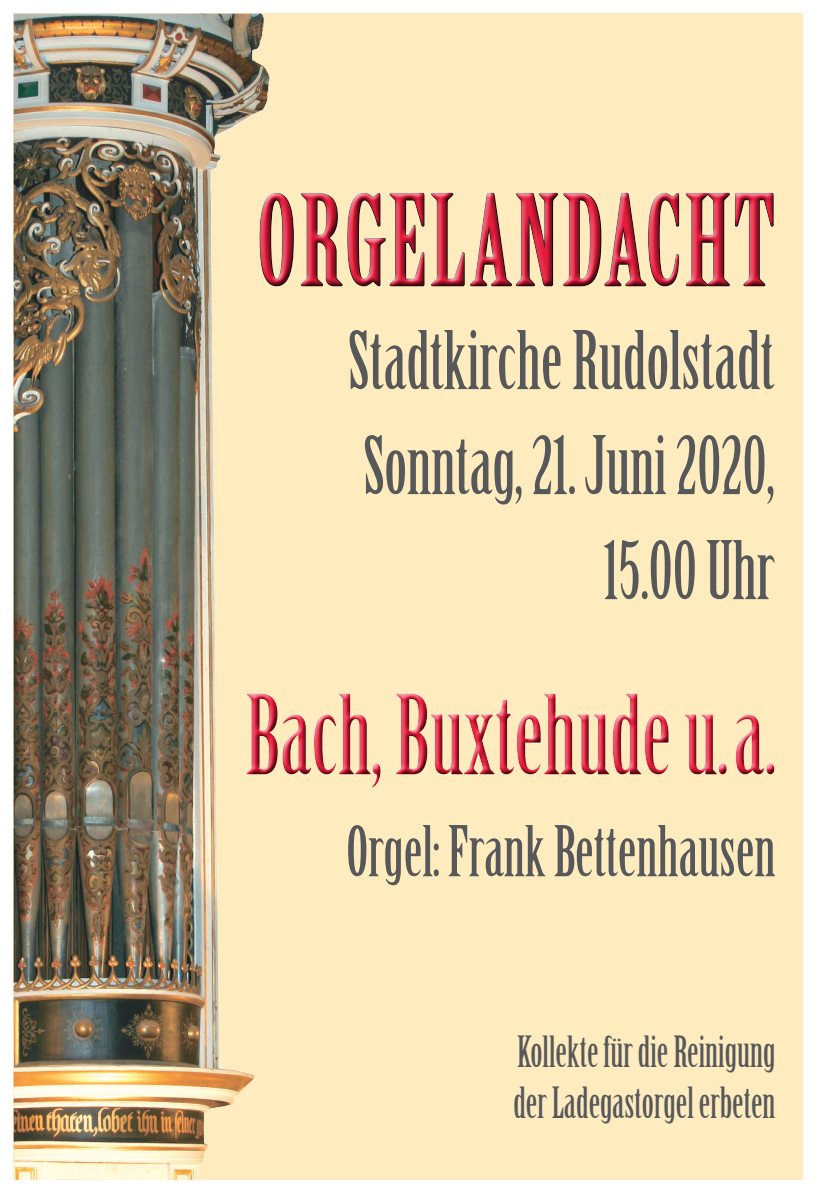
<style>
.page{position:relative;width:819px;height:1196px;background:#fff}
.page>*{position:absolute;margin:0;border:0;box-sizing:border-box;transform-origin:0 0}
.t1{font:122.5px "Birch Std";letter-spacing:.03em;color:#e41c3b}
.t2{font:107.62px "Birch Std";color:#e41c3b}
.t3{font:78.75px/105px "Birch Std";color:#57585a;text-align:right}
.t4{font:68.25px "Birch Std";color:#57585a}
.t5{font:42px/50.4px "Birch Std";color:#57585a}
</style>
<div class="page">
<div style="left:14px;top:14px;width:788px;height:1165px;background:#feebbe"></div>
<img style="left:14px;top:14px;width:244px;height:1165px">
<div style="left:253px;top:186px;width:526px;height:104px;background:#feebbe"></div>
<div style="left:260px;top:189px;width:520px;height:104px;background:#231f20;opacity:.75"></div>
<div style="left:240px;top:687px;width:538px;height:104px;background:#feebbe"></div>
<div style="left:241px;top:689px;width:539px;height:105px;background:#231f20;opacity:.75"></div>
<h1 class="t1" style="left:257px;top:172px;width:519px">OrgelAndacht</h1>
<p class="t3" style="left:348px;top:310px;width:428px">Stadtkirche Rudolstadt<br>Sonntag, 21. Juni 2020,<br>15.00 Uhr</p>
<h2 class="t2" style="left:245px;top:674px;width:532px">Bach, Buxtehude u.a.</h2>
<p class="t4" style="left:346px;top:813px;width:431px">Orgel: Frank Bettenhausen</p>
<p class="t5" style="left:513px;top:1028px;width:264px">Kollekte für die Reinigung der Ladegastorgel erbeten</p>
</div>
